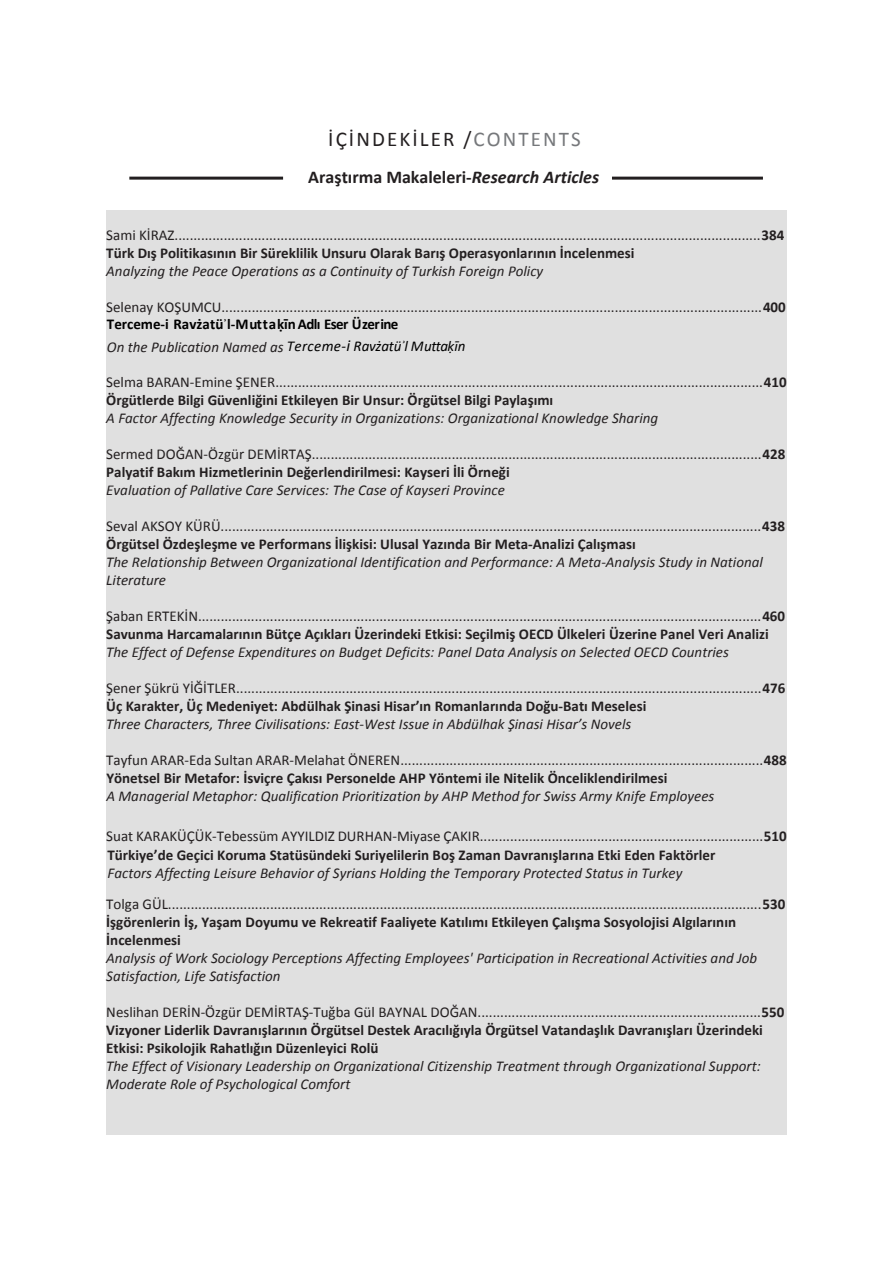
<style>
.page{position:relative;width:893px;height:1263px;background:#fff}
.page>*{position:absolute;margin:0;border:0;box-sizing:border-box;transform-origin:0 0}
.t1{font:21px "Calibri";letter-spacing:.1em;color:#231f20}
.t2{font:700 18px "Calibri";color:#231f20}
.t3{font:15px/18px "Calibri";color:#231f20}
.t4{font:italic 15px/18px "Calibri";color:#231f20}
.t5{font:700 15px/18px "Calibri";color:#231f20}
.t6{font:italic 15px "Calibri";color:#000}
.s1{color:#76787b}
.s2{font-style:italic}
.s3{font-weight:700}
.s4{font-weight:700;color:#000}
.s5{color:#231f20}
.s6{font-style:inherit}
.s7{font-size:16.5px}
.s8{font-weight:400}
.s9{font-weight:400;font-style:italic}
</style>
<div class="page">
<div style="left:106px;top:210px;width:681px;height:925px;background:#e0e0e0"></div>
<hr style="left:612px;top:177px;width:151px;height:3px;background:#231f20">
<hr style="left:129px;top:177px;width:154px;height:3px;background:#231f20">
<h1 class="t1" style="left:328px;top:126px;width:254px">İÇİNDEKİLER /<span class="s1">CONTENTS</span></h1>
<p class="t2" style="left:308px;top:165px;width:292px">Araştırma Makaleleri-<span class="s2">Research Articles</span></p>
<p class="t3" style="left:106px;top:225px;width:680px">Sami KİRAZ...........................................................................................................................................................<span class="s3">384<br>Türk Dış Politikasının Bir Süreklilik Unsuru Olarak Barış Operasyonlarının İncelenmesi<br></span><span class="s2">Analyzing</span> <span class="s2">the</span> <span class="s2">Peace Operations as a Continuity of Turkish Foreign Policy</span></p>
<p class="t3" style="left:106px;top:298px;width:681px;line-height:16.8px">Selenay KOŞUMCU...............................................................................................................................................<span class="s3">400<br></span><span class="s4">Terceme</span><span class="s4">-</span><span class="s4">i Ravżatüʾl</span><span class="s4">-</span><span class="s4">Muttaḳīn Adlı Eser Üzerine</span></p>
<p class="t6" style="left:107px;top:336px;width:360px"><span class="s5">On the Publication</span> <span class="s5">Named</span> <span class="s5">as</span> Terceme<span class="s6">-</span><span class="s7">i</span> Ravżatüʾl Muttaḳīn</p>
<p class="t3" style="left:106px;top:372px;width:682px">Selma BARAN-Emine ŞENER.................................................................................................................................<span class="s3">410<br>Örgütlerde Bilgi Güvenliğini Etkileyen Bir Unsur: Örgütsel Bilgi Paylaşımı</span></p>
<p class="t4" style="left:106px;top:408px;width:553px">A Factor Affecting Knowledge Security in Organizations: Organizational Knowledge Sharing</p>
<p class="t3" style="left:106px;top:444px;width:680px">Sermed DOĞAN-Özgür DEMİRTAŞ.......................................................................................................................<span class="s3">428<br>Palyatif Bakım Hizmetlerinin Değerlendirilmesi: Kayseri İli Örneği</span></p>
<p class="t4" style="left:106px;top:480px;width:400px">Evaluation of Pallative Care Services: The Case of Kayseri Province</p>
<p class="t3" style="left:106px;top:516px;width:680px">Seval AKSOY KÜRÜ...............................................................................................................................................<span class="s3">438<br>Örgütsel Özdeşleşme ve Performans İlişkisi: Ulusal Yazında Bir Meta-Analizi Çalışması</span></p>
<p class="t4" style="left:106px;top:552px;width:658px">The Relationship Between Organizational Identification and Performance: A Meta-Analysis Study in National<br>Literature</p>
<p class="t3" style="left:106px;top:606px;width:680px">Şaban ERTEKİN.....................................................................................................................................................<span class="s3">460<br>Savunma Harcamalarının Bütçe Açıkları Üzerindeki Etkisi: Seçilmiş OECD Ülkeleri Üzerine Panel Veri Analizi</span></p>
<p class="t4" style="left:106px;top:642px;width:624px">The Effect of Defense Expenditures on Budget Deficits: Panel Data Analysis on Selected OECD Countries</p>
<p class="t3" style="left:106px;top:678px;width:680px">Şener Şükrü YİĞİTLER...........................................................................................................................................<span class="s3">476<br>Üç Karakter, Üç Medeniyet: Abdülhak Şinasi Hisar’ın Romanlarında Doğu-Batı Meselesi</span></p>
<p class="t4" style="left:106px;top:714px;width:526px">Three Characters, Three Civilisations: East-West Issue in Abdülhak Şinasi Hisar’s Novels</p>
<p class="t3" style="left:106px;top:750px;width:682px">Tayfun ARAR-Eda Sultan ARAR-Melahat ÖNEREN................................................................................................<span class="s3">488<br>Yönetsel Bir Metafor: İsviçre Çakısı Personelde A</span><span class="s3">HP</span> <span class="s3">Yöntemi ile Nitelik Önceliklendirilmesi<br></span><span class="s2">A Managerial Metaphor: Qualification Prioritization by A</span><span class="s2">HP</span> <span class="s2">Method for Swiss Army Knife Employees</span></p>
<p class="t3" style="left:106px;top:826px;width:682px">Suat KARAKÜÇÜK-Tebessüm AYYILDIZ DURHAN-Miyase ÇAKIR...........................................................................<span class="s3">510<br>Türkiye’de Geçici Koruma Statüsündeki Suriyelilerin Boş Zaman Davranışlarına Etki Eden Faktörler<br></span><span class="s2">Factors Affecting Leisure Behavior of Syrians</span> <span class="s2">Holding the T</span><span class="s2">emporary Protected Status in Turkey</span></p>
<p class="t3" style="left:106px;top:894px;width:681px">Tolga GÜL.............................................................................................................................................................<span class="s3">530<br>İşgörenlerin İş, Yaşam Doyumu</span> <span class="s3">v</span><span class="s3">e Rekreatif Faaliyete Katılımı Etkileyen Çalışma Sosyolojisi Algılarının<br>İncelenmesi</span></p>
<p class="t4" style="left:106px;top:948px;width:653px">Analysis of Work Sociology Perceptions Affecting Employees' Participation in Recreational Activities and Job<br>Satisfaction, Life Satisfaction</p>
<p class="t5" style="left:106px;top:1002px;width:680px"><span class="s8">Neslihan DERİN-Özgür DEMİRTAŞ-Tuğba Gül BAYNAL DOĞAN...........................................................................</span>550<br>Vizyoner Liderlik Davranışlarının Örgütsel Destek Aracılığıyla Örgütsel Vatandaşlık Davranışları Üzerindeki Etkisi: Psikolojik Rahatlığın Düzenleyici Rolü<br><span class="s9">The Effect of Visionary Leadership on Organizational Citizenship Treatment</span> <span class="s9">t</span><span class="s9">hrough Organizational Support:<br>Moderate Role of Psychological Comfort</span></p>
</div>
